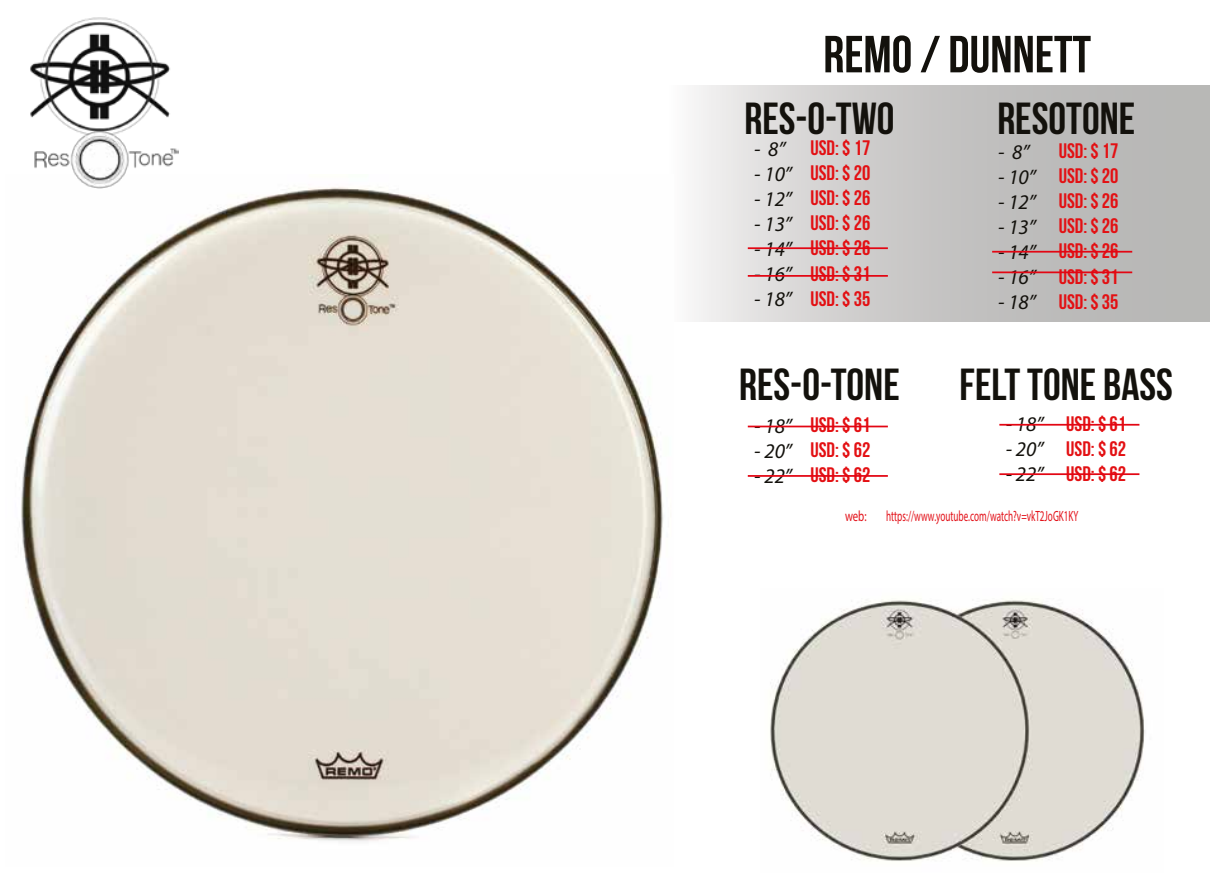
<style>
.page{position:relative;width:1210px;height:880px;background:#fff}
.page>*{position:absolute;margin:0;border:0;box-sizing:border-box;transform-origin:0 0}
.t1{font:700 52.15px "Bebas Neue";color:#13110c}
.t2{font:700 44.62px "Bebas Neue";color:#13110c}
.t3{font:700 20.82px/25px "Bebas Neue";color:#e31013;text-align:justify}
.t4{font:italic 20.82px "Myriad Pro";color:#13110c}
.t5{font:14.88px "Myriad Pro";color:#e31119;scale:.61 1}
.t6{font:14.88px "Myriad Pro";color:#e31119;scale:.72 1}
</style>
<div class="page">
<svg style="left:694px;top:85px;width:515px;height:236px"></svg>
<img style="left:21px;top:187px;width:642px;height:655px">
<img style="left:770px;top:598px;width:375px;height:263px">
<img style="left:25px;top:17px;width:153px;height:172px">
<hr style="left:747px;top:247px;width:140px;height:2px;background:#e30613">
<hr style="left:747px;top:275px;width:140px;height:1px;background:#e30613">
<hr style="left:747px;top:475px;width:140px;height:1px;background:#e30613">
<hr style="left:999px;top:473px;width:140px;height:2px;background:#e30613">
<hr style="left:747px;top:425px;width:140px;height:2px;background:#e30613">
<hr style="left:999px;top:423px;width:140px;height:2px;background:#e30613">
<hr style="left:992px;top:251px;width:140px;height:1px;background:#e30613">
<hr style="left:992px;top:271px;width:140px;height:2px;background:#e30613">
<h1 class="t1" style="left:823px;top:26px;width:269px">REMO / DUNNETT</h1>
<h2 class="t2" style="left:744px;top:94px;width:152px">RES-O-TWO</h2>
<h2 class="t2" style="left:997px;top:94px;width:139px">RESOTONE</h2>
<p class="t4" style="left:754px;top:136px;width:33px">- 8”</p>
<p class="t4" style="left:754px;top:161px;width:39px">- 10”</p>
<p class="t4" style="left:754px;top:186px;width:39px">- 12”</p>
<p class="t4" style="left:754px;top:211px;width:39px">- 13”</p>
<p class="t4" style="left:754px;top:236px;width:39px">- 14”</p>
<p class="t4" style="left:754px;top:261px;width:39px">- 16”</p>
<p class="t4" style="left:754px;top:286px;width:39px">- 18”</p>
<p class="t3" style="left:810px;top:135px;width:61px">USD: $ 17<br>USD: $ 20<br>USD: $ 26<br>USD: $ 26<br>USD: $ 26<br>USD: $ 31<br>USD: $ 35</p>
<p class="t3" style="left:1058px;top:138px;width:61px">USD: $ 17<br>USD: $ 20<br>USD: $ 26<br>USD: $ 26<br>USD: $ 26<br>USD: $ 31<br>USD: $ 35</p>
<p class="t4" style="left:998px;top:139px;width:33px">- 8”</p>
<p class="t4" style="left:998px;top:164px;width:39px">- 10”</p>
<p class="t4" style="left:998px;top:189px;width:39px">- 12”</p>
<p class="t4" style="left:998px;top:214px;width:39px">- 13”</p>
<p class="t4" style="left:998px;top:239px;width:39px">- 14”</p>
<p class="t4" style="left:998px;top:264px;width:39px">- 16”</p>
<p class="t4" style="left:998px;top:289px;width:39px">- 18”</p>
<h2 class="t2" style="left:739px;top:360px;width:162px">RES-O-TONE</h2>
<h2 class="t2" style="left:959px;top:360px;width:215px">FELT TONE BASS</h2>
<p class="t4" style="left:754px;top:413px;width:39px">- 18”</p>
<p class="t4" style="left:754px;top:438px;width:39px">- 20”</p>
<p class="t4" style="left:754px;top:463px;width:39px">- 22”</p>
<p class="t3" style="left:810px;top:412px;width:61px">USD: $ 61<br>USD: $ 62<br>USD: $ 62</p>
<p class="t3" style="left:1066px;top:410px;width:61px">USD: $ 61<br>USD: $ 62<br>USD: $ 62</p>
<p class="t6" style="left:844px;top:506px;width:31px">web:</p>
<p class="t5" style="left:886px;top:506px;width:316px">https://www.youtube.com/watch?v=vkT2JoGK1KY</p>
<p class="t4" style="left:1005px;top:411px;width:39px">- 18”</p>
<p class="t4" style="left:1005px;top:436px;width:39px">- 20”</p>
<p class="t4" style="left:1005px;top:461px;width:39px">- 22”</p>
</div>
